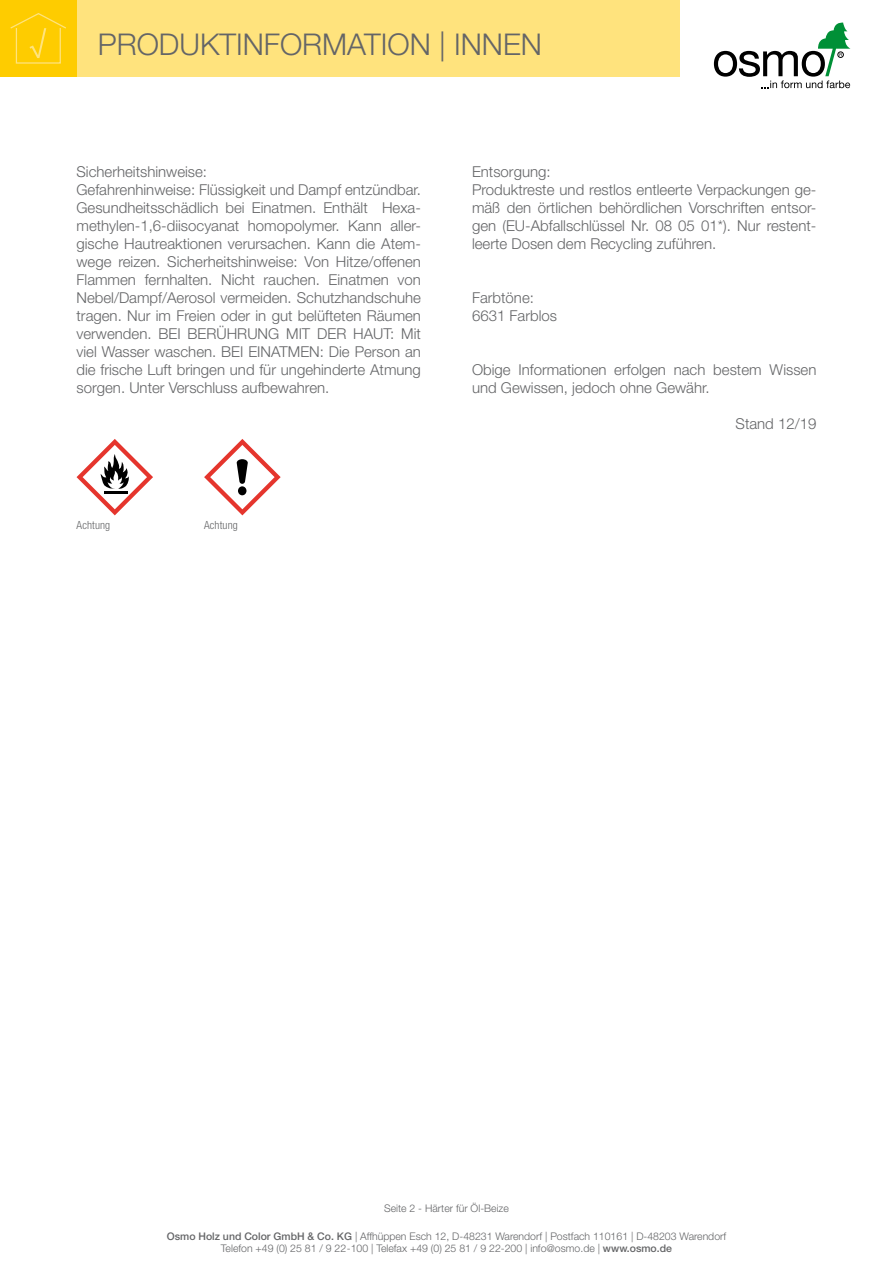
<style>
.page{position:relative;width:893px;height:1263px;background:#fff}
.page>*{position:absolute;margin:0;border:0;box-sizing:border-box;transform-origin:0 0}
.t1{font:300 30px "Helvetica Neue";color:#646567}
.t2{font:300 15px/18px "Helvetica Neue";color:#646567}
.t3{font:300 condensed 11.25px "Helvetica Neue";letter-spacing:.01em;color:#646567}
.t4{font:300 10.5px/12.6px "Helvetica Neue";color:#646567;text-align:center}
.s1{font-weight:500}
</style>
<div class="page">
<svg style="left:714px;top:23px;width:136px;height:65px"></svg>
<div style="left:77px;top:0;width:603px;height:77px;background:#ffe37d"></div>
<div style="left:0;top:0;width:77px;height:77px;background:#fecc00"></div>
<svg style="left:10px;top:13px;width:56px;height:51px"></svg>
<svg style="left:77px;top:439px;width:76px;height:76px"></svg>
<hr style="left:104px;top:491px;width:23px;height:2px;background:#000">
<svg style="left:204px;top:439px;width:77px;height:76px"></svg>
<h1 class="t1" style="left:98px;top:26px;width:446px">PRODUKTINFORMATION | INNEN</h1>
<p class="t2" style="left:77px;top:162px;width:346px">Sicherheitshinweise:<br>Gefahrenhinweise: Flüssigkeit und Dampf entzündbar.<br>Gesundheitsschädlich bei Einatmen. Enthält Hexa&shy;methylen-1,6-diisocyanat homopolymer. Kann aller&shy;gische Hautreaktionen verursachen. Kann die Atem&shy;wege reizen. Sicherheitshinweise: Von Hitze/offenen Flammen fernhalten. Nicht rauchen. Einatmen von Nebel/Dampf/Aerosol vermeiden. Schutzhandschuhe tragen. Nur im Freien oder in gut belüfteten Räumen verwenden. BEI BERÜHRUNG MIT DER HAUT: Mit viel Wasser waschen. BEI EINATMEN: Die Person an die frische Luft bringen und für ungehinderte Atmung sorgen. Unter Verschluss aufbewahren.</p>
<p class="t3" style="left:77px;top:518px;width:35px">Achtung</p>
<p class="t3" style="left:204px;top:518px;width:35px">Achtung</p>
<p class="t2" style="left:472px;top:162px;width:346px">Entsorgung:<br>Produktreste und restlos entleerte Verpackungen ge&shy;mäß den örtlichen behördlichen Vorschriften entsor&shy;gen (EU-Abfallschlüssel Nr. 08 05 01*). Nur restent&shy;leerte Dosen dem Recycling zuführen.</p>
<p class="t2" style="left:472px;top:288px;width:87px">Farbtöne:<br>6631 Farblos</p>
<p class="t2" style="left:472px;top:360px;width:346px">Obige Informationen erfolgen nach bestem Wissen und Gewissen, jedoch ohne Gewähr.</p>
<p class="t2" style="left:736px;top:414px;width:82px">Stand 12/19</p>
<p class="t4" style="left:384px;top:1202px;width:126px">Seite 2 - Härter für Öl-Beize</p>
<p class="t4" style="left:167px;top:1229px;width:561px"><span class="s1">Osmo Holz und Color GmbH &amp; Co. KG</span> | Affhüppen Esch 12, D-48231 Warendorf | Postfach 110161 | D-48203 Warendorf<br>Telefon +49 (0) 25 81 / 9 22-100 | Telefax +49 (0) 25 81 / 9 22-200 | info@osmo.de | <span class="s1">www.osmo.de</span></p>
</div>
